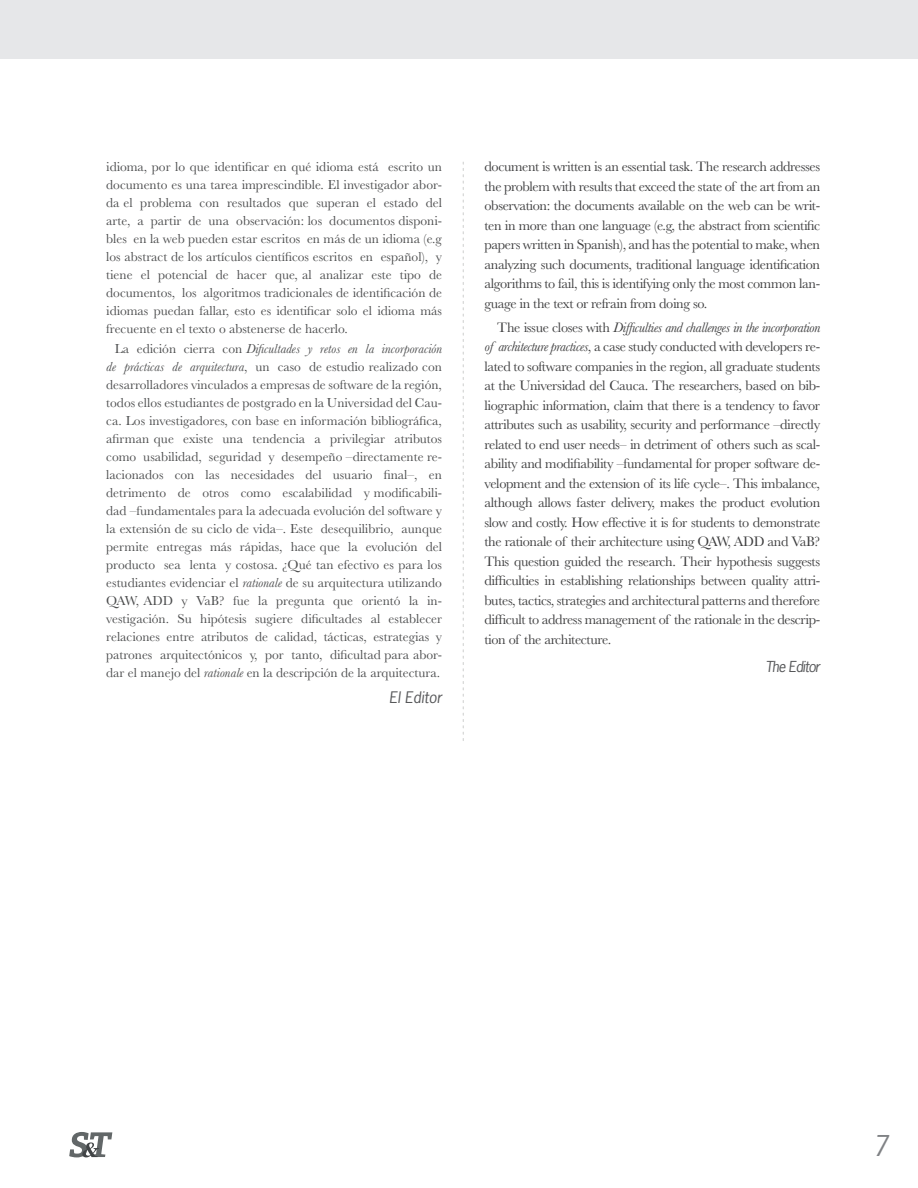
<style>
.page{position:relative;width:918px;height:1188px;background:#fff}
.page>*{position:absolute;margin:0;border:0;box-sizing:border-box;transform-origin:0 0}
.arr{font:italic 27px "News Gothic Std";color:#808285}
.subtitulo_ing{font:italic 15px "News Gothic Std";color:#57585a}
.t1{font:14.25px/19.5px "Baskerville MT Std";letter-spacing:-.025em;color:#3e3e3f;text-align:justify}
.subtitulo_ing-2{font:italic 14.25px "News Gothic Std";letter-spacing:-.05em;color:#57585a}
.caja_esp{font:13.5px/18px "Baskerville MT Std";color:#4b4c4d;text-align:justify}
.s1{font-style:italic}
</style>
<div class="page">
<svg style="left:69px;top:1132px;width:43px;height:25px"></svg>
<div style="left:0;top:0;width:918px;height:59px;background:#e6e7e9"></div>
<svg style="left:463px;top:162px;width:1px;height:579px"></svg>
<p class="caja_esp" style="left:106px;top:157px;width:337px">idioma, por lo que identificar en qué idioma está escrito un documento es una tarea imprescindible. El investigador abor&shy;da el problema con resultados que superan el estado del arte, a partir de una observación: los documentos disponi&shy;bles en la web pueden estar escritos en más de un idioma (e.g los abstract de los artículos científicos escritos en español), y tiene el potencial de hacer que, al analizar este tipo de documentos, los algoritmos tradicionales de identificación de idiomas puedan fallar, esto es identificar solo el idioma más frecuente en el texto o abstenerse de hacerlo.</p>
<p class="caja_esp" style="left:106px;top:340px;width:337px;text-indent:9px">La edición cierra con <span class="s1">Dificultades y retos en la incorporación de prácticas de arquitectura</span>, un caso de estudio realizado con desarrolladores vinculados a empresas de software de la región, todos ellos estudiantes de postgrado en la Universidad del Cau&shy;ca. Los investigadores, con base en información bibliográfica, afirman que existe una tendencia a privilegiar atributos como usabilidad, seguridad y desempeño –directamente re&shy;lacionados con las necesidades del usuario final–, en detrimento de otros como escalabilidad y modificabili&shy;dad –fundamentales para la adecuada evolución del software y la extensión de su ciclo de vida–. Este desequilibrio, aunque permite entregas más rápidas, hace que la evolución del producto sea lenta y costosa. ¿Qué tan efectivo es para los estudiantes evidenciar el <span class="s1">rationale</span> de su arquitectura utilizando QAW, ADD y VaB? fue la pregunta que orientó la in&shy;vestigación. Su hipótesis sugiere dificultades al establecer relaciones entre atributos de calidad, tácticas, estrategias y patrones arquitectónicos y, por tanto, dificultad para abor&shy;dar el manejo del <span class="s1">rationale</span> en la descripción de la arquitectura.</p>
<p class="subtitulo_ing" style="left:389px;top:688px;width:54px">El Editor</p>
<p class="t1" style="left:485px;top:157px;width:337px">document is written is an essential task. The research addresses the problem with results that exceed the state of the art from an observation: the documents available on the web can be writ&shy;ten in more than one language (e.g, the abstract from scientific papers written in Spanish), and has the potential to make, when analyzing such documents, traditional language identification algorithms to fail, this is identifying only the most common lan&shy;guage in the text or refrain from doing so.</p>
<p class="t1" style="left:485px;top:317px;width:337px;text-indent:13px">The issue closes with <span class="s1">Difficulties and challenges in the incorporation of architecture practices</span>, a case study conducted with developers re&shy;lated to software companies in the region, all graduate students at the Universidad del Cauca. The researchers, based on bib&shy;liographic information, claim that there is a tendency to favor attributes such as usability, security and performance –directly related to end user needs– in detriment of others such as scal&shy;ability and modifiability –fundamental for proper software de&shy;velopment and the extension of its life cycle–. This imbalance, although allows faster delivery, makes the product evolution slow and costly. How effective it is for students to demonstrate the rationale of their architecture using QAW, ADD and VaB?<br>This question guided the research. Their hypothesis suggests difficulties in establishing relationships between quality attri&shy;butes, tactics, strategies and architectural patterns and therefore difficult to address management of the rationale in the descrip&shy;tion of the architecture.</p>
<p class="subtitulo_ing-2" style="left:765px;top:657px;width:56px">The Editor</p>
<p class="arr" style="left:873px;top:1128px;width:17px">7</p>
</div>
